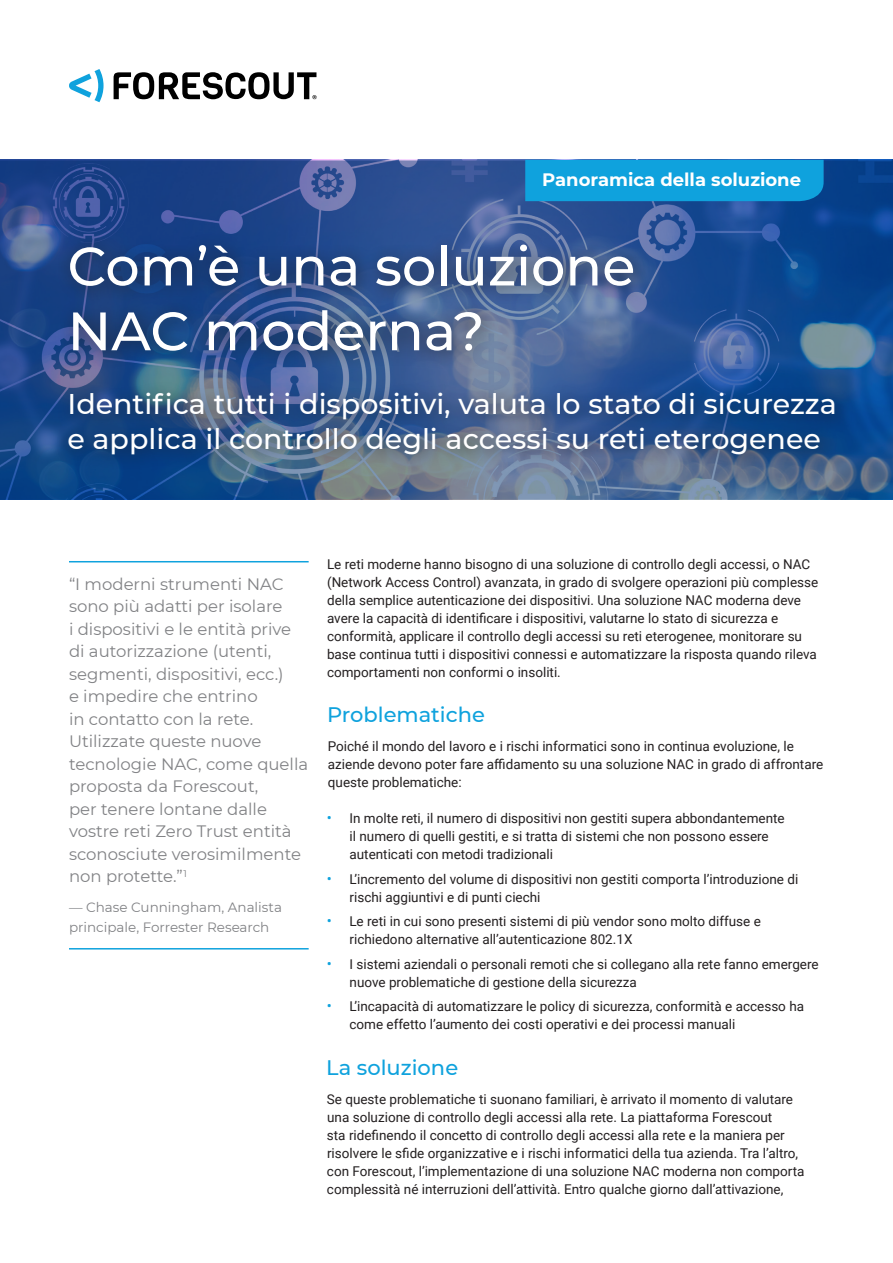
<style>
.page{position:relative;width:893px;height:1263px;background:#fff}
.page>*{position:absolute;margin:0;border:0;box-sizing:border-box;transform-origin:0 0}
.title_large{font:500 54px/64.8px "Montserrat";color:#fff}
.title_large-2{font:500 28.5px/34.2px "Montserrat";color:#fff}
.L1_Chapter_Title_for{font:500 21px "Montserrat";color:#0fa2dd}
.header1{font:700 18px "Montserrat";color:#fff}
.body{font:16.5px/22.5px "Montserrat";color:#818285}
.Body_Text_9pt{font:13.5px/18px "Roboto";color:#231f20}
.Bullet_Text_9pt{font:13.5px/18px "Roboto";color:#231f20}
.body-2{font:13.5px/19.5px "Montserrat";color:#818285}
.s1{font-size:15px;color:#0fa2dd}
</style>
<div class="page">
<svg style="left:69px;top:69px;width:35px;height:33px"></svg>
<svg style="left:114px;top:72px;width:203px;height:27px"></svg>
<svg style="left:0;top:160px;width:893px;height:340px"></svg>
<div style="left:525px;top:160px;width:299px;height:41px;background:#0fa2dd"></div>
<hr style="left:69px;top:561px;width:240px;height:1px;background:#0fa2dd">
<hr style="left:69px;top:948px;width:240px;height:1px;background:#0fa2dd">
<div style="left:56px;top:232px;width:798px;height:241px;background:#231f20;opacity:.7"></div>
<p class="header1" style="left:542px;top:167px;width:261px">Panoramica della soluzione</p>
<p class="title_large" style="left:68px;top:232px;width:569px">Com’è una soluzione<br>NAC moderna?</p>
<p class="title_large-2" style="left:68px;top:386px;width:771px">Identifica tutti i dispositivi, valuta lo stato di sicurezza e applica il controllo degli accessi su reti eterogenee</p>
<p class="body" style="left:69px;top:572px;width:241px">“I moderni strumenti NAC sono più adatti per isolare<br>i dispositivi e le entità prive di autorizzazione (utenti, segmenti, dispositivi, ecc.)<br>e impedire che entrino<br>in contatto con la rete.<br>Utilizzate queste nuove tecnologie NAC, come quella proposta da Forescout,<br>per tenere lontane dalle vostre reti Zero Trust entità sconosciute verosimilmente non protette.”<sup>1</sup></p>
<p class="body-2" style="left:69px;top:897px;width:214px">— Chase Cunningham, Analista principale, Forrester Research</p>
<p class="Body_Text_9pt" style="left:327px;top:555px;width:493px">Le reti moderne hanno bisogno di una soluzione di controllo degli accessi, o NAC (Network Access Control) avanzata, in grado di svolgere operazioni più complesse della semplice autenticazione dei dispositivi. Una soluzione NAC moderna deve avere la capacità di identificare i dispositivi, valutarne lo stato di sicurezza e conformità, applicare il controllo degli accessi su reti eterogenee, monitorare su base continua tutti i dispositivi connessi e automatizzare la risposta quando rileva comportamenti non conformi o insoliti.</p>
<p class="L1_Chapter_Title_for" style="left:327px;top:700px;width:159px">Problematiche</p>
<p class="Body_Text_9pt" style="left:328px;top:737px;width:497px">Poiché il mondo del lavoro e i rischi informatici sono in continua evoluzione, le aziende devono poter fare affidamento su una soluzione NAC in grado di affrontare queste problematiche:</p>
<p class="Body_Text_9pt" style="left:349px;top:809px;width:437px;text-indent:-23px"><span class="s1">•</span> In molte reti, il numero di dispositivi non gestiti supera abbondantemente il numero di quelli gestiti, e si tratta di sistemi che non possono essere autenticati con metodi tradizionali</p>
<p class="Body_Text_9pt" style="left:350px;top:869px;width:450px;text-indent:-23px"><span class="s1">•</span> L’incremento del volume di dispositivi non gestiti comporta l’introduzione di rischi aggiuntivi e di punti ciechi</p>
<p class="Body_Text_9pt" style="left:350px;top:912px;width:413px;text-indent:-23px"><span class="s1">•</span> Le reti in cui sono presenti sistemi di più vendor sono molto diffuse e richiedono alternative all’autenticazione 802.1X</p>
<p class="Body_Text_9pt" style="left:350px;top:954px;width:471px;text-indent:-23px"><span class="s1">•</span> I sistemi aziendali o personali remoti che si collegano alla rete fanno emergere nuove problematiche di gestione della sicurezza</p>
<p class="Body_Text_9pt" style="left:349px;top:997px;width:456px;text-indent:-23px"><span class="s1">•</span> L’incapacità di automatizzare le policy di sicurezza, conformità e accesso ha come effetto l’aumento dei costi operativi e dei processi manuali</p>
<p class="L1_Chapter_Title_for" style="left:326px;top:1053px;width:134px">La soluzione</p>
<p class="Bullet_Text_9pt" style="left:327px;top:1089px;width:479px">Se queste problematiche ti suonano familiari, è arrivato il momento di valutare una soluzione di controllo degli accessi alla rete. La piattaforma Forescout<br>sta ridefinendo il concetto di controllo degli accessi alla rete e la maniera per risolvere le sfide organizzative e i rischi informatici della tua azienda. Tra l’altro, con Forescout, l’implementazione di una soluzione NAC moderna non comporta complessità né interruzioni dell’attività. Entro qualche giorno dall’attivazione,</p>
</div>
